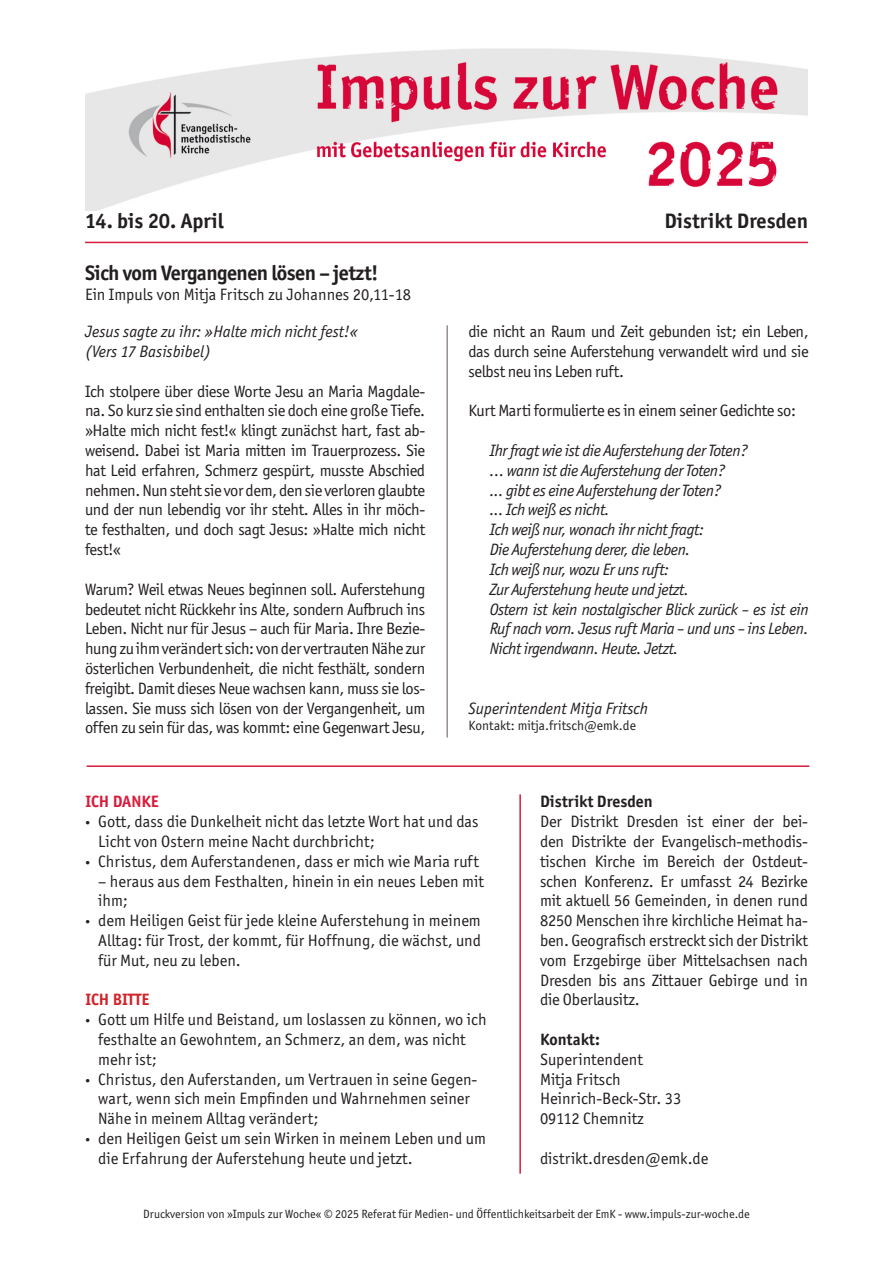
<style>
.page{position:relative;width:893px;height:1263px;background:#fff}
.page>*{position:absolute;margin:0;border:0;box-sizing:border-box;transform-origin:0 0}
.t1{font:700 21px "Officina Sans ITC Std";letter-spacing:-.025em;color:#231f20}
.t2{font:700 21px "Officina Sans ITC Std";color:#231f20}
.t3{font:16.5px/19.8px "Officina Sans ITC Std";color:#231f20;text-align:justify}
.t4{font:italic 16.5px/19.8px "Officina Sans ITC Std";letter-spacing:-.025em;color:#231f20;text-align:justify}
.t5{font:italic 16.5px "Officina Sans ITC Std";color:#231f20}
.t6{font:16.5px "Officina Sans ITC Std";letter-spacing:-.025em;color:#231f20}
.t7{font:700 16.5px "Officina Sans ITC Std";color:#231f20}
.t8{font:700 16.5px "Officina Sans ITC Std";color:#d81d3c}
.t9{font:700 16.5px "Officina Sans ITC Std";color:#d1232a}
.t10{font:13.5px "Officina Sans ITC Std";color:#231f20}
.t11{font:12px "Officina Sans ITC Std";color:#231f20}
.s1{font-family:"Myriad Pro"}
</style>
<div class="page">
<img style="left:85px;top:48px;width:723px;height:163px">
<hr style="left:87px;top:765px;width:722px;height:2px;background:#d81d3c">
<hr style="left:519px;top:794px;width:2px;height:380px;background:#d81d3c">
<hr style="left:85px;top:242px;width:723px;height:1px;background:#d81d3c">
<hr style="left:446px;top:325px;width:2px;height:412px;background:#999190">
<p class="t2" style="left:85px;top:208px;width:140px">14. bis 20. April</p>
<p class="t2" style="left:664px;top:208px;width:145px">Distrikt Dresden</p>
<p class="t1" style="left:85px;top:260px;width:295px">Sich vom Vergangenen lösen – jetzt!</p>
<p class="t3" style="left:85px;top:284px;width:327px">Ein Impuls von Mitja Fritsch zu Johannes 20,11-18</p>
<p class="t5" style="left:85px;top:322px;width:275px">Jesus sagte zu ihr: »Halte mich nicht fest!«</p>
<p class="t5" style="left:85px;top:342px;width:128px">(Vers 17 Basisbibel)</p>
<p class="t3" style="left:85px;top:381px;width:342px">Ich stolpere über diese Worte Jesu an Maria Magdale&shy;na. So kurz sie sind enthalten sie doch eine große Tiefe. »Halte mich nicht fest!« klingt zunächst hart, fast ab&shy;weisend. Dabei ist Maria mitten im Trauerprozess. Sie hat Leid erfahren, Schmerz gespürt, musste Abschied nehmen. Nun steht sie vor dem, den sie verloren glaubte und der nun lebendig vor ihr steht. Alles in ihr möch&shy;te festhalten, und doch sagt Jesus: »Halte mich nicht fest!«</p>
<p class="t3" style="left:85px;top:579px;width:342px">Warum? Weil etwas Neues beginnen soll. Auferstehung bedeutet nicht Rückkehr ins Alte, sondern Aufbruch ins Leben. Nicht nur für Jesus – auch für Maria. Ihre Bezie&shy;hung zu ihm verändert sich: von der vertrauten Nähe zur österlichen Verbundenheit, die nicht festhält, sondern freigibt. Damit dieses Neue wachsen kann, muss sie los&shy;lassen. Sie muss sich lösen von der Vergangenheit, um offen zu sein für das, was kommt: eine Gegenwart Jesu,</p>
<p class="t3" style="left:468px;top:322px;width:342px">die nicht an Raum und Zeit gebunden ist; ein Leben, das durch seine Auferstehung verwandelt wird und sie selbst neu ins Leben ruft.</p>
<p class="t6" style="left:468px;top:401px;width:329px">Kurt Marti formulierte es in einem seiner Gedichte so:</p>
<p class="t4" style="left:490px;top:441px;width:260px">Ihr fragt wie ist die Auferstehung der Toten?</p>
<p class="t4" style="left:490px;top:460px;width:237px">… wann ist die Auferstehung der Toten?</p>
<p class="t4" style="left:490px;top:480px;width:233px">... gibt es eine Auferstehung der Toten?</p>
<p class="t4" style="left:490px;top:500px;width:121px">... Ich weiß es nicht.</p>
<p class="t4" style="left:490px;top:520px;width:216px">Ich weiß nur, wonach ihr nicht fragt:</p>
<p class="t4" style="left:490px;top:540px;width:202px">Die Auferstehung derer, die leben.</p>
<p class="t4" style="left:490px;top:559px;width:181px">Ich weiß nur, wozu Er uns ruft:</p>
<p class="t4" style="left:490px;top:579px;width:201px">Zur Auferstehung heute und jetzt.</p>
<p class="t4" style="left:490px;top:599px;width:320px">Ostern ist kein nostalgischer Blick zurück – es ist ein Ruf nach vorn. Jesus ruft Maria – und uns – ins Leben.<br>Nicht irgendwann. Heute. Jetzt.</p>
<p class="t5" style="left:468px;top:699px;width:181px">Superintendent Mitja Fritsch</p>
<p class="t10" style="left:468px;top:717px;width:169px">Kontakt: mitja.fritsch@emk.de</p>
<p class="t8" style="left:85px;top:791px;width:75px">ICH DANKE</p>
<p class="t3" style="left:98px;top:812px;width:382px;text-indent:-13px"><span class="s1">•</span> Gott, dass die Dunkelheit nicht das letzte Wort hat und das<br>Licht von Ostern meine Nacht durchbricht;</p>
<p class="t3" style="left:85px;top:851px;width:395px"><span class="s1">•</span> Christus, dem Auferstandenen, dass er mich wie Maria ruft</p>
<p class="t3" style="left:98px;top:871px;width:387px">– heraus aus dem Festhalten, hinein in ein neues Leben mit ihm;</p>
<p class="t3" style="left:98px;top:911px;width:384px;text-indent:-13px"><span class="s1">•</span> dem Heiligen Geist für jede kleine Auferstehung in meinem Alltag: für Trost, der kommt, für Hoffnung, die wächst, und für Mut, neu zu leben.</p>
<p class="t9" style="left:85px;top:989px;width:65px">ICH BITTE</p>
<p class="t3" style="left:98px;top:1010px;width:390px;text-align:left;text-indent:-13px"><span class="s1">•</span> Gott um Hilfe und Beistand, um loslassen zu können, wo ich festhalte an Gewohntem, an Schmerz, an dem, was nicht mehr ist;</p>
<p class="t3" style="left:98px;top:1069px;width:381px;text-align:left;text-indent:-13px"><span class="s1">•</span> Christus, den Auferstanden, um Vertrauen in seine Gegen&shy;wart, wenn sich mein Empfinden und Wahrnehmen seiner<br>Nähe in meinem Alltag verändert;</p>
<p class="t3" style="left:98px;top:1128px;width:389px;text-indent:-13px"><span class="s1">•</span> den Heiligen Geist um sein Wirken in meinem Leben und um die Erfahrung der Auferstehung heute und jetzt.</p>
<p class="t7" style="left:540px;top:791px;width:114px">Distrikt Dresden</p>
<p class="t3" style="left:540px;top:812px;width:269px">Der Distrikt Dresden ist einer der bei&shy;den Distrikte der Evangelisch-methodis&shy;tischen Kirche im Bereich der Ostdeut&shy;schen Konferenz. Er umfasst 24 Bezirke mit aktuell 56 Gemeinden, in denen rund 8250 Menschen ihre kirchliche Heimat ha&shy;ben. Geografisch erstreckt sich der Distrikt vom Erzgebirge über Mittelsachsen nach Dresden bis ans Zittauer Gebirge und in die Oberlausitz.</p>
<p class="t7" style="left:540px;top:1029px;width:61px">Kontakt:</p>
<p class="t3" style="left:540px;top:1049px;width:104px">Superintendent</p>
<p class="t3" style="left:540px;top:1069px;width:82px">Mitja Fritsch</p>
<p class="t3" style="left:540px;top:1089px;width:143px">Heinrich-Beck-Str. 33</p>
<p class="t3" style="left:540px;top:1109px;width:105px">09112 Chemnitz</p>
<p class="t3" style="left:540px;top:1148px;width:170px">distrikt.dresden@emk.de</p>
<p class="t11" style="left:143px;top:1207px;width:608px">Druckversion von »Impuls zur Woche« © 2025 Referat für Medien- und Öffentlichkeitsarbeit der EmK - www.impuls-zur-woche.de</p>
</div>
